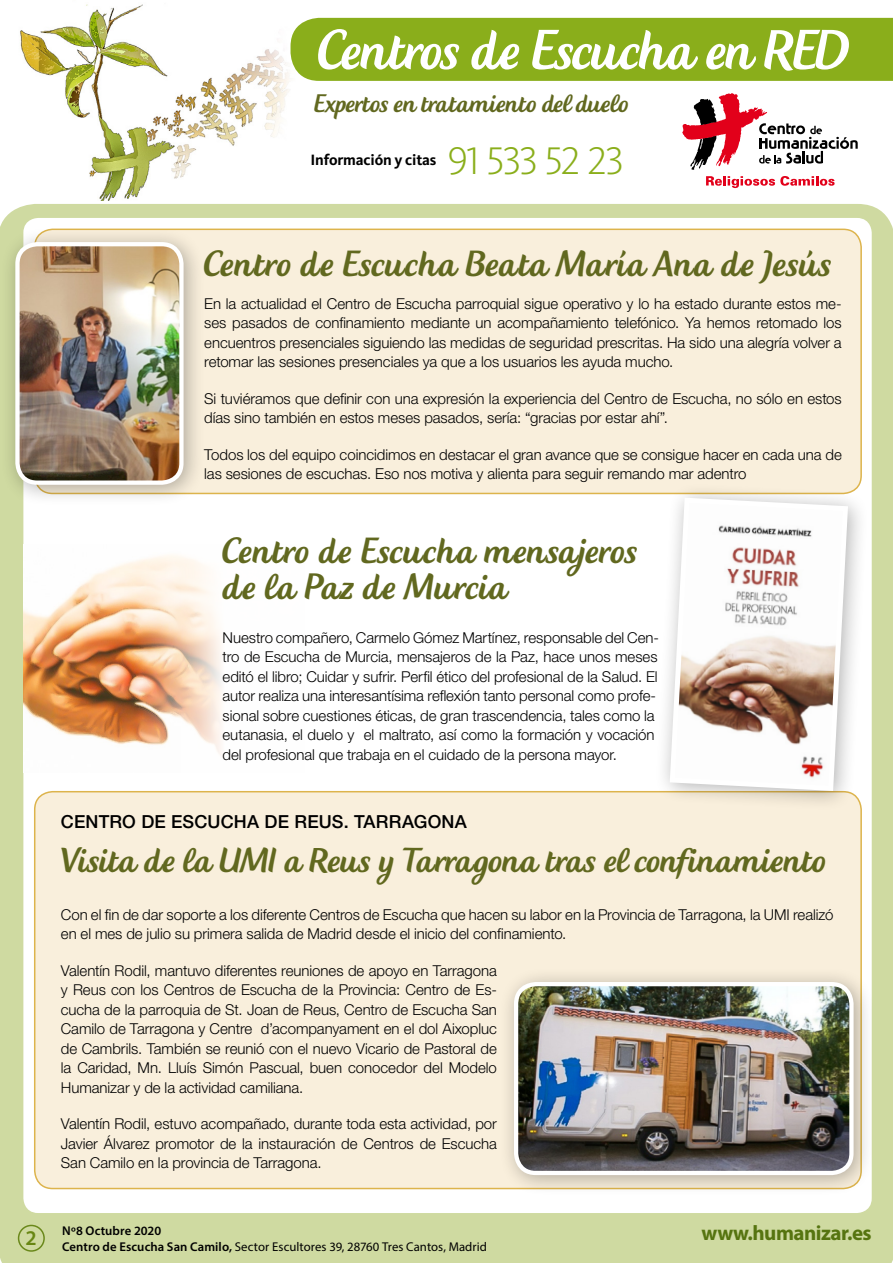
<style>
.page{position:relative;width:893px;height:1263px;background:#fff}
.page>*{position:absolute;margin:0;border:0;box-sizing:border-box;transform-origin:0 0}
.t1{font:74.1px "Creamy Script";letter-spacing:-.015em;color:#fff}
.t2{font:48px/36px "Creamy Script";letter-spacing:.005em;color:#61681f}
.t3{font:45.75px "Creamy Script";letter-spacing:.015em;color:#61681f}
.t4{font:39.9px "Kievit Light SC";letter-spacing:-.035em;color:#8aae1b}
.t5{font:33.45px "Creamy Script";letter-spacing:-.005em;color:#61681f}
.t6{font:700 21px "Myriad Pro";letter-spacing:-.025em;color:#6a881a}
.t7{font:600 21px "Myriad Pro";color:#688713}
.t8{font:500 18px "Helvetica Neue LT Std";letter-spacing:.01em;color:#000}
.t9{font:700 15.45px "Kievit";letter-spacing:-.01em;color:#000}
.t10{font:300 15px/19.5px "Helvetica Neue LT Std";letter-spacing:-.005em;color:#000}
.t11{font:12.75px/15.3px "Myriad Pro";letter-spacing:.005em;color:#000}
.s1{font-weight:600}
</style>
<div class="page">
<img style="left:20px;top:4px;width:304px;height:197px">
<div style="left:0;top:204px;width:893px;height:1059px;background:#cfdaa1"></div>
<div style="left:291px;top:18px;width:602px;height:63px;background:#8aae1b"></div>
<div style="left:23px;top:218px;width:849px;height:995px;background:#fff;border-radius:15px"></div>
<svg style="left:682px;top:93px;width:176px;height:77px"></svg>
<svg style="left:706px;top:176px;width:129px;height:12px"></svg>
<div style="left:18px;top:1225px;width:27px;height:27px;border:2px solid #6a881a;border-radius:50%"></div>
<div style="left:35px;top:229px;width:826px;height:264px;background:#f9efdc;border-radius:18px"></div>
<div style="left:35px;top:792px;width:826px;height:396px;background:#f9efdc;border-radius:18px"></div>
<div style="left:0;top:226px;width:205px;height:281px;background:#000;opacity:.3"></div>
<div style="left:14px;top:239px;width:171px;height:246px;background:#000;opacity:.5"></div>
<img style="left:17px;top:244px;width:164px;height:239px">
<div style="left:15px;top:242px;width:169px;height:243px;border:4px solid #fff;border-radius:20px"></div>
<div style="left:498px;top:966px;width:377px;height:231px;background:#000;opacity:.3"></div>
<div style="left:513px;top:979px;width:343px;height:196px;background:#000;opacity:.5"></div>
<img style="left:516px;top:984px;width:335px;height:189px">
<div style="left:514px;top:982px;width:340px;height:193px;border:4px solid #fff;border-radius:20px"></div>
<div style="left:655px;top:483px;width:214px;height:329px;background:#000;opacity:.3"></div>
<svg style="left:667px;top:495px;width:184px;height:298px"></svg>
<img style="left:23px;top:555px;width:199px;height:199px">
<h1 class="t1" style="left:318px;top:15px;width:533px">Centros de Escucha en RED</h1>
<h3 class="t5" style="left:314px;top:87px;width:316px">Expertos en tratamiento del duelo</h3>
<p class="t9" style="left:310px;top:151px;width:127px">Información y citas</p>
<h3 class="t4" style="left:448px;top:139px;width:178px">91 533 52 23</h3>
<h3 class="t7" style="left:26px;top:1224px;width:13px">2</h3>
<h2 class="t2" style="left:204px;top:247px;width:629px">Centro de Escucha Beata María Ana de Jesús</h2>
<p class="t10" style="left:204px;top:293px;width:639px;text-align:justify">En la actualidad el Centro de Escucha parroquial sigue operativo y lo ha estado durante estos me&shy;ses pasados de confinamiento mediante un acompañamiento telefónico. Ya hemos retomado los encuentros presenciales siguiendo las medidas de seguridad prescritas. Ha sido una alegría volver a retomar las sesiones presenciales ya que a los usuarios les ayuda mucho.</p>
<p class="t10" style="left:204px;top:388px;width:639px">Si tuviéramos que definir con una expresión la experiencia del Centro de Escucha, no sólo en estos días sino también en estos meses pasados, sería: “gracias por estar ahí”.</p>
<p class="t10" style="left:204px;top:444px;width:639px">Todos los del equipo coincidimos en destacar el gran avance que se consigue hacer en cada una de las sesiones de escuchas. Eso nos motiva y alienta para seguir remando mar adentro</p>
<h2 class="t2" style="left:223px;top:534px;width:416px">Centro de Escucha mensajeros de la Paz de Murcia</h2>
<p class="t10" style="left:223px;top:627px;width:438px">Nuestro compañero, Carmelo Gómez Martínez, responsable del Cen&shy;tro de Escucha de Murcia, mensajeros de la Paz, hace unos meses editó el libro; Cuidar y sufrir. Perfil ético del profesional de la Salud. El autor realiza una interesantísima reflexión tanto personal como profe&shy;sional sobre cuestiones éticas, de gran trascendencia, tales como la eutanasia, el duelo y el maltrato, así como la formación y vocación del profesional que trabaja en el cuidado de la persona mayor.</p>
<p class="t8" style="left:61px;top:811px;width:407px">CENTRO DE ESCUCHA DE REUS. TARRAGONA</p>
<h3 class="t3" style="left:61px;top:839px;width:767px">Visita de la UMI a Reus y Tarragona tras el confinamiento</h3>
<p class="t10" style="left:61px;top:904px;width:774px">Con el fin de dar soporte a los diferente Centros de Escucha que hacen su labor en la Provincia de Tarragona, la UMI realizó en el mes de julio su primera salida de Madrid desde el inicio del confinamiento.</p>
<p class="t10" style="left:61px;top:960px;width:438px;text-align:justify">Valentín Rodil, mantuvo diferentes reuniones de apoyo en Tarragona y Reus con los Centros de Escucha de la Provincia: Centro de Es&shy;cucha de la parroquia de St. Joan de Reus, Centro de Escucha San Camilo de Tarragona y Centre d’acompanyament en el dol Aixopluc de Cambrils. También se reunió con el nuevo Vicario de Pastoral de la Caridad, Mn. Lluís Simón Pascual, buen conocedor del Modelo Humanizar y de la actividad camiliana.</p>
<p class="t10" style="left:61px;top:1114px;width:438px;text-align:justify">Valentín Rodil, estuvo acompañado, durante toda esta actividad, por Javier Álvarez promotor de la instauración de Centros de Escucha San Camilo en la provincia de Tarragona.</p>
<p class="t11" style="left:62px;top:1223px;width:426px"><span class="s1">Nº8 Octubre 2020<br>Centro de Escucha San Camilo,</span> Sector Escultores 39, 28760 Tres Cantos, Madrid</p>
<h3 class="t6" style="left:701px;top:1220px;width:172px">www.humanizar.es</h3>
</div>
